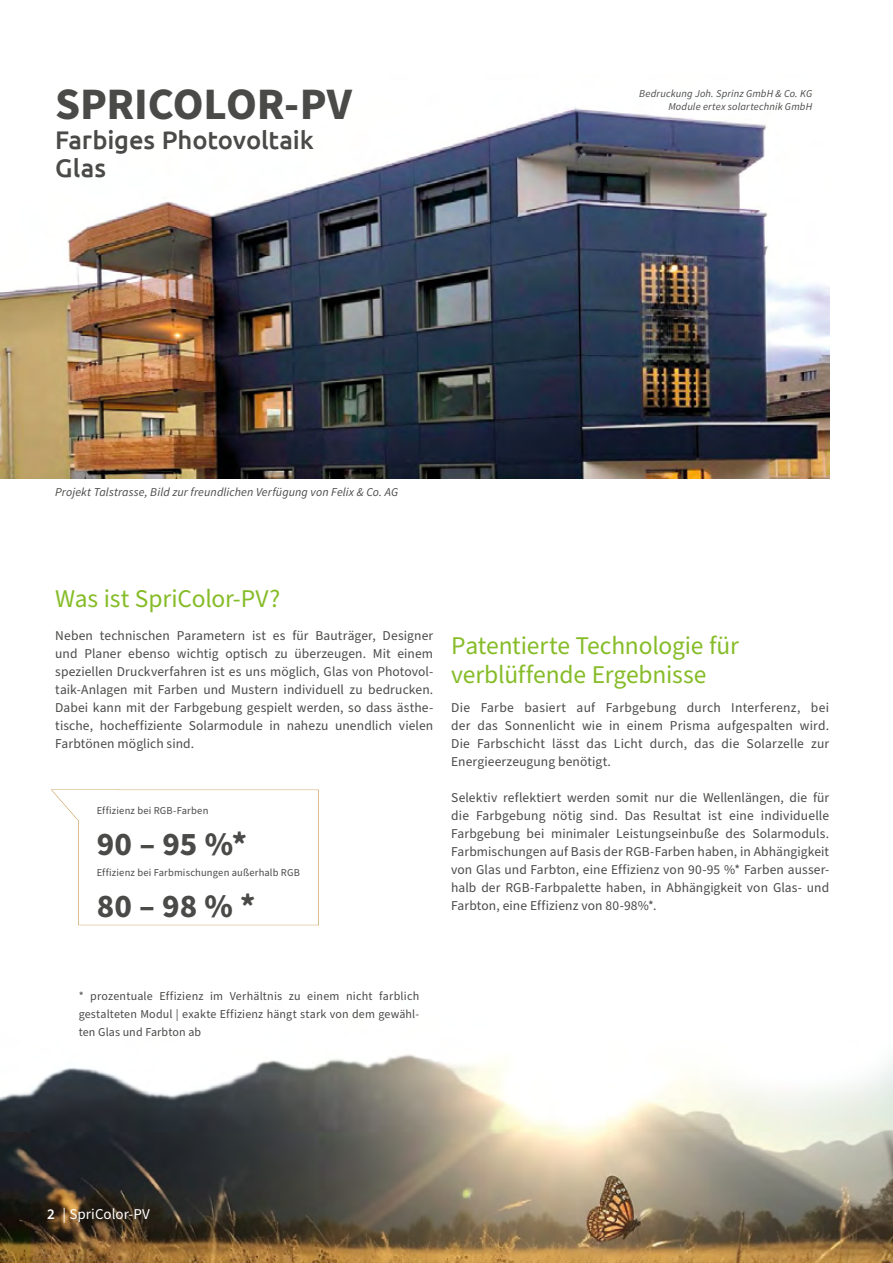
<style>
.page{position:relative;width:893px;height:1263px;background:#fff}
.page>*{position:absolute;margin:0;border:0;box-sizing:border-box;transform-origin:0 0}
.t1{font:700 45px "Source Sans Pro";letter-spacing:-.005em;color:#4a4a49}
.t2{font:700 33px/61.9px "Source Sans Pro";color:#4a4a49}
.t3{font:25.5px/28.5px "Source Sans Pro";letter-spacing:-.01em;color:#86bc28}
.t4{font:500 25.5px/27px "Ubuntu";letter-spacing:-.005em;color:#4a4a49}
.t5{font:15px "Source Sans Pro";letter-spacing:.005em;color:#fff}
.t6{font:13.5px/18px "Source Sans Pro";letter-spacing:.01em;color:#4a4a49;text-align:justify}
.t7{font:12px/18px "Source Sans Pro";letter-spacing:.01em;color:#4a4a49;text-align:justify}
.t8{font:italic 12px "Source Sans Pro";letter-spacing:.01em;color:#4a4a49}
.t9{font:10.5px "Source Sans Pro";letter-spacing:.015em;color:#4a4a49}
.t10{font:italic 10.5px/13.2px "Source Sans Pro";letter-spacing:.015em;color:#4a4a49;text-align:right}
.s1{font-weight:600}
</style>
<div class="page">
<img style="left:0;top:925px;width:893px;height:338px">
<img style="left:0;top:108px;width:829px;height:371px">
<svg style="left:51px;top:789px;width:268px;height:136px"></svg>
<h1 class="t1" style="left:55px;top:73px;width:298px">SPRICOLOR-PV</h1>
<h3 class="t4" style="left:55px;top:126px;width:260px">Farbiges Photovoltaik<br>Glas</h3>
<p class="t8" style="left:55px;top:484px;width:344px">Projekt Talstrasse, Bild zur freundlichen Verfügung von Felix &amp; Co. AG</p>
<h3 class="t3" style="left:55px;top:585px;width:226px">Was ist SpriColor-PV?</h3>
<p class="t10" style="left:639px;top:87px;width:174px">Bedruckung Joh. Sprinz GmbH &amp; Co. KG<br>Module ertex solartechnik GmbH</p>
<p class="t6" style="left:55px;top:627px;width:379px">Neben technischen Parametern ist es für Bauträger, Designer und Planer ebenso wichtig optisch zu überzeugen. Mit einem speziellen Druckverfahren ist es uns möglich, Glas von Photovol&shy;taik-Anlagen mit Farben und Mustern individuell zu bedrucken.<br>Dabei kann mit der Farbgebung gespielt werden, so dass ästhe&shy;tische, hocheffiziente Solarmodule in nahezu unendlich vielen Farbtönen möglich sind.</p>
<h3 class="t3" style="left:451px;top:632px;width:289px">Patentierte Technologie für verblüffende Ergebnisse</h3>
<p class="t6" style="left:451px;top:699px;width:379px">Die Farbe basiert auf Farbgebung durch Interferenz, bei der das Sonnenlicht wie in einem Prisma aufgespalten wird.<br>Die Farbschicht lässt das Licht durch, das die Solarzelle zur Energieerzeugung benötigt.</p>
<p class="t6" style="left:451px;top:789px;width:379px">Selektiv reflektiert werden somit nur die Wellenlängen, die für die Farbgebung nötig sind. Das Resultat ist eine individuelle Farbgebung bei minimaler Leistungseinbuße des Solarmoduls.<br>Farbmischungen auf Basis der RGB-Farben haben, in Abhängigkeit von Glas und Farbton, eine Effizienz von 90-95 %* Farben ausser&shy;halb der RGB-Farbpalette haben, in Abhängigkeit von Glas- und Farbton, eine Effizienz von 80-98%*.</p>
<p class="t9" style="left:97px;top:803px;width:113px">Effizienz bei RGB-Farben</p>
<h2 class="t2" style="left:97px;top:814px;width:160px">90 – 95 %*<br>80 – 98 % *</h2>
<p class="t9" style="left:97px;top:865px;width:205px">Effizienz bei Farbmischungen außerhalb RGB</p>
<p class="t7" style="left:79px;top:987px;width:342px">* prozentuale Effizienz im Verhältnis zu einem nicht farblich gestalteten Modul | exakte Effizienz hängt stark von dem gewähl&shy;ten Glas und Farbton ab</p>
<p class="t5" style="left:47px;top:1204px;width:104px"><span class="s1">2</span> | SpriColor-PV</p>
</div>
